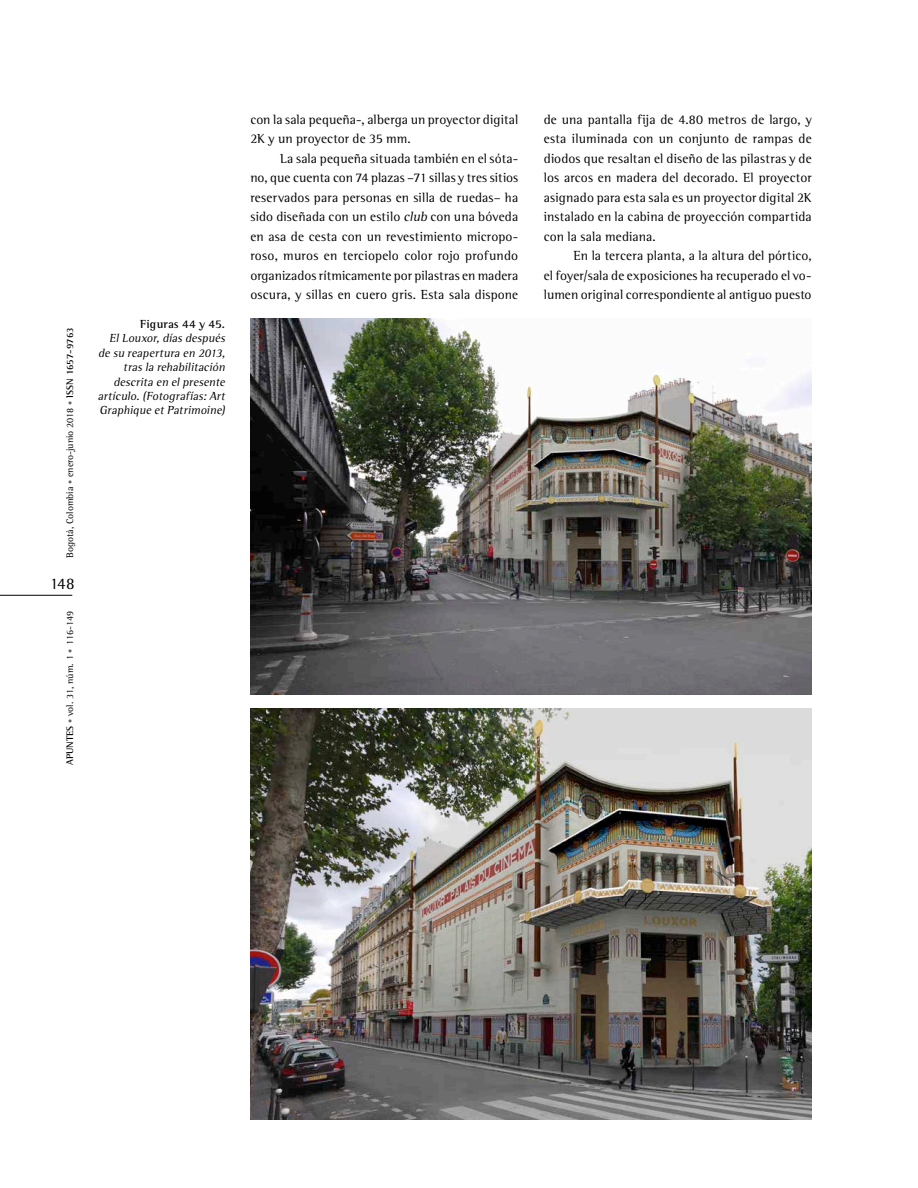
<style>
.page{position:relative;width:918px;height:1188px;background:#fff}
.page>*{position:absolute;margin:0;border:0;box-sizing:border-box;transform-origin:0 0}
.t1{font:16.5px "Agfa Rotis Semi Serif";color:#000}
.Body_Text{font:13.5px/19.5px "Agfa Rotis Semi Serif";letter-spacing:.01em;color:#000;text-align:justify}
.Pie_de_Foto_Texto{font:italic 12px/14.4px "Agfa Rotis Semi Serif";color:#000;text-align:right}
.Pie_de_Foto_Subtítul{font:700 12px "Agfa Rotis Semi Serif";letter-spacing:.01em;color:#000}
.t2{font:9.75px "Agfa Rotis Semi Serif";color:#000}
.s1{font-size:8.25px;color:#636466}
.s2{font-weight:700}
.s3{font-style:italic}
</style>
<div class="page">
<hr style="left:0;top:595px;width:72px;height:1px;background:#000">
<img style="left:250px;top:319px;width:562px;height:375px">
<img style="left:250px;top:709px;width:562px;height:411px">
<p class="t2" style="left:64px;top:558px;width:232px;rotate:-90deg">Bogotá, Colombia <span class="s1">•</span> enero-junio 2018 <span class="s1">•</span> <span class="s2">ISSN 1657-9763</span></p>
<p class="t1" style="left:50px;top:574px;width:26px">148</p>
<p class="t2" style="left:64px;top:765px;width:155px;rotate:-90deg"><span class="s2">APUNTES</span> <span class="s1">•</span> vol. 31, núm. 1 <span class="s1">•</span> 116-149</p>
<p class="Pie_de_Foto_Subtítul" style="left:140px;top:317px;width:86px">Figuras 44 y 45.</p>
<p class="Pie_de_Foto_Texto" style="left:98px;top:331px;width:131px">ElLouxor,díasdespués de su reapertura en 2013, trasla rehabilitación descrita en elpresente artículo.(Fotografías:Art<br>Graphique etPatrimoine)</p>
<p class="Body_Text" style="left:250px;top:109px;width:269px">con la sala pequeña-, alberga un proyector digital<br>2K y un proyector de 35 mm.</p>
<p class="Body_Text" style="left:250px;top:148px;width:269px;text-indent:30px">La sala pequeña situada también en el sóta&shy;no, que cuenta con 74 plazas –71 sillas y tres sitios reservados para personas en silla de ruedas– ha sido diseñada con un estilo <span class="s3">club</span> con una bóveda en asa de cesta con un revestimiento micropo&shy;roso, muros en terciopelo color rojo profundo organizados rítmicamente por pilastras en madera oscura, y sillas en cuero gris. Esta sala dispone</p>
<p class="Body_Text" style="left:544px;top:109px;width:269px">de una pantalla fija de 4.80 metros de largo, y esta iluminada con un conjunto de rampas de diodos que resaltan el diseño de las pilastras y de los arcos en madera del decorado. El proyector asignado para esta sala es un proyector digital 2K instalado en la cabina de proyección compartida con la sala mediana.</p>
<p class="Body_Text" style="left:544px;top:246px;width:269px;text-indent:30px">En la tercera planta, a la altura del pórtico, el foyer/sala de exposiciones ha recuperado el vo&shy;lumen original correspondiente al antiguo puesto</p>
</div>
